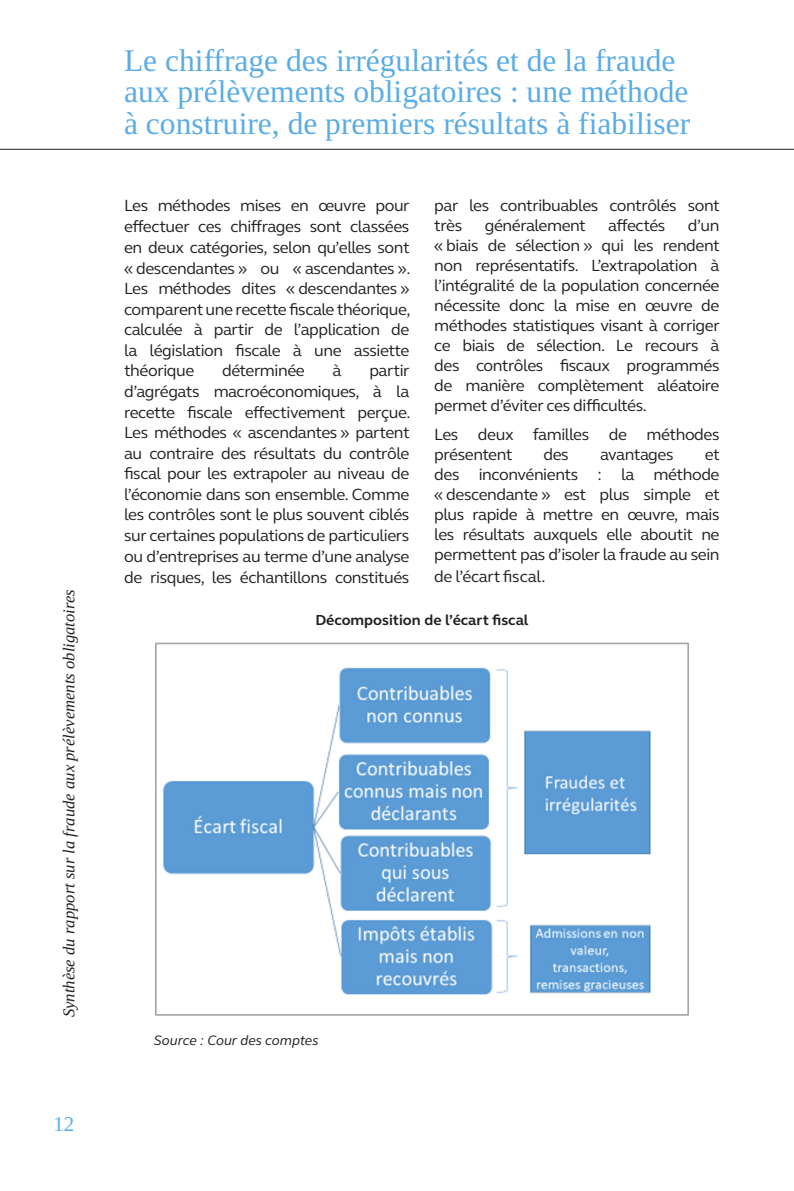
<style>
.page{position:relative;width:794px;height:1191px;background:#fff}
.page>*{position:absolute;margin:0;border:0;box-sizing:border-box;transform-origin:0 0}
.En-Tête_page_Paire{font:31.5px/31.5px "Liberation Serif";color:#5aace5}
.t1{font:21px "Liberation Serif";color:#5aace5}
.Texte{font:16.62px/20.7px "FS Elliot";letter-spacing:-.025em;color:#231f20}
.t2{font:italic 16.62px "Liberation Serif";color:#231f20}
.Titre_Image_Tableau{font:700 14.88px "FS Elliot";color:#231f20}
.Sources__2_colonnes{font:italic 14px "FS Elliot";color:#231f20}
</style>
<div class="page">
<hr style="left:0;top:149px;width:794px;height:1px;background:#231f20">
<img style="left:155px;top:642px;width:534px;height:374px">
<p class="t2" style="left:58px;top:1017px;width:429px;rotate:-90deg">Synthèse du rapport sur la fraude aux prélèvements obligatoires</p>
<p class="t1" style="left:53px;top:1110px;width:22px">12</p>
<p class="En-Tête_page_Paire" style="left:124px;top:45px;width:567px">Le chiffrage des irrégularités et de la fraude aux prélèvements obligatoires : une méthode à construire, de premiers résultats à fiabiliser</p>
<p class="Texte" style="left:124px;top:195px;width:288px">Les méthodes mises en œuvre pour effectuer ces chiffrages sont classées en deux catégories, selon qu’elles sont « descendantes » ou « ascendantes ».<br>Les méthodes dites « descendantes » comparent une recette fiscale théorique, calculée à partir de l’application de la législation fiscale à une assiette théorique</p>
<p class="Texte" style="left:434px;top:195px;width:287px;line-height:19.9px">par les contribuables contrôlés sont très</p>
<p class="Texte" style="left:485px;top:214px;width:103px">généralement</p>
<p class="Texte" style="left:608px;top:214px;width:59px">affectés</p>
<p class="Texte" style="left:434px;top:215px;width:287px;line-height:19.9px;text-align:justify;text-indent:254px">d’un « biais de sélection » qui les rendent non représentatifs. L’extrapolation à l’intégralité de la population concernée nécessite donc la mise en œuvre de méthodes statistiques visant à corriger ce biais de sélection. Le recours à des contrôles fiscaux programmés de manière complètement aléatoire permet d’éviter ces difficultés.</p>
<p class="Texte" style="left:434px;top:424px;width:287px;line-height:19.9px">Les deux familles de méthodes présentent</p>
<p class="Texte" style="left:222px;top:360px;width:84px">déterminée</p>
<p class="Texte" style="left:332px;top:360px;width:11px">à</p>
<p class="Texte" style="left:124px;top:360px;width:287px;text-align:justify;text-indent:245px">partir d’agrégats macroéconomiques, à la recette fiscale effectivement perçue.<br>Les méthodes « ascendantes » partent au contraire des résultats du contrôle fiscal pour les extrapoler au niveau de l’économie dans son ensemble. Comme les contrôles sont le plus souvent ciblés sur certaines populations de particuliers ou d’entreprises au terme d’une analyse de risques, les échantillons constitués</p>
<p class="Texte" style="left:543px;top:444px;width:27px">des</p>
<p class="Texte" style="left:600px;top:444px;width:75px">avantages</p>
<p class="Texte" style="left:434px;top:444px;width:287px;line-height:19.9px;text-align:justify;text-indent:271px">et des inconvénients : la méthode « descendante » est plus simple et plus rapide à mettre en œuvre, mais les résultats auxquels elle aboutit ne permettent pas d’isoler la fraude au sein</p>
<p class="Texte" style="left:434px;top:565px;width:111px">de l’écart fiscal.</p>
<p class="Titre_Image_Tableau" style="left:315px;top:610px;width:214px">Décomposition de l’écart fiscal</p>
<p class="Sources__2_colonnes" style="left:154px;top:1031px;width:166px">Source : Cour des comptes</p>
</div>
